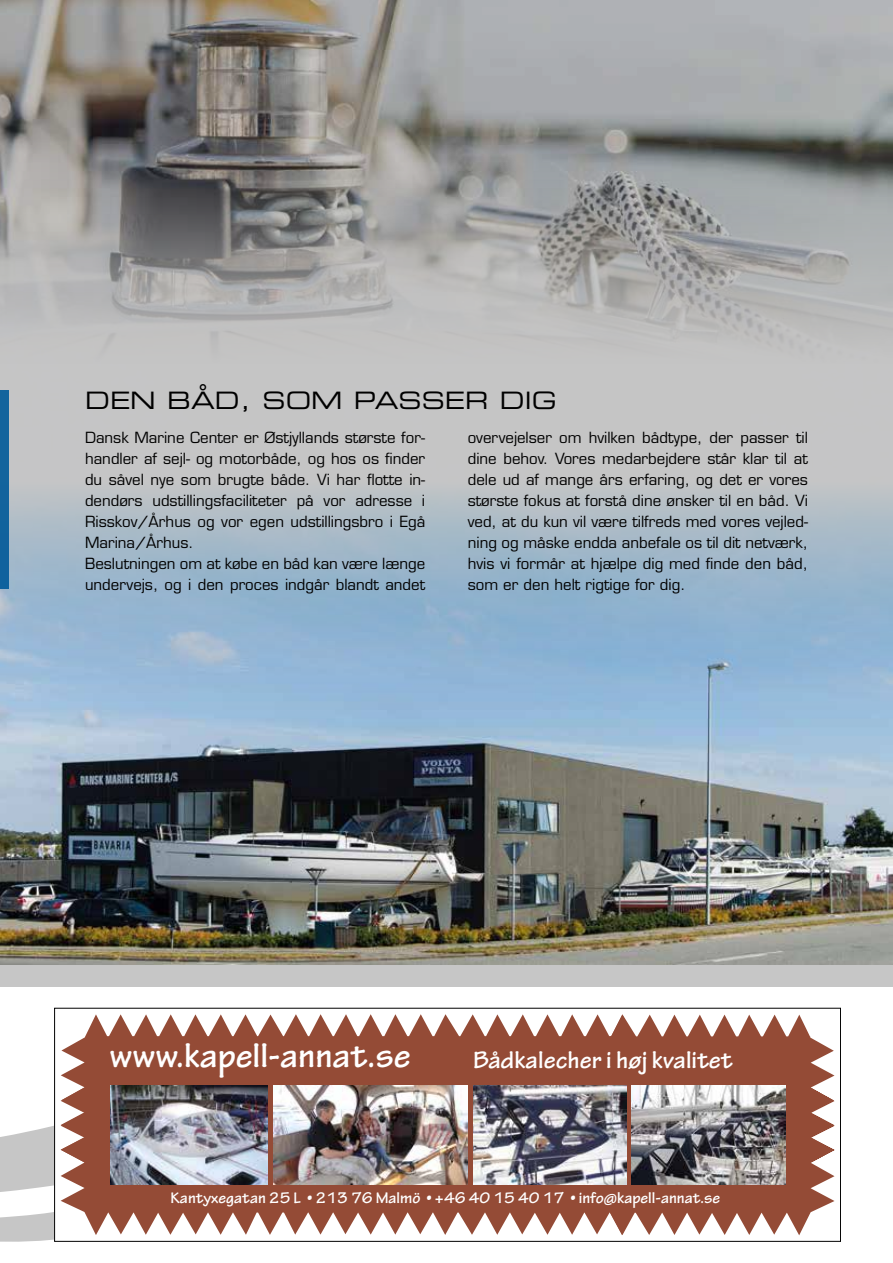
<style>
.page{position:relative;width:893px;height:1263px;background:#fff}
.page>*{position:absolute;margin:0;border:0;box-sizing:border-box;transform-origin:0 0}
.t1{font:700 36.3px "Tekton Pro";color:#fff}
.t2{font:700 25.65px "Tekton Pro";color:#fff}
.t3{font:24px "Eurostile LT Std Ex 2";color:#000}
.t4{font:700 16.5px "Tekton Pro";color:#fff}
.t5{font:15px/21px "Eurostile LT Std";color:#000}
</style>
<div class="page">
<img style="left:0;top:398px;width:893px;height:568px">
<svg style="left:0;top:1126px;width:54px;height:46px;background:#cdcdcd"></svg>
<svg style="left:0;top:1172px;width:54px;height:70px"></svg>
<div style="left:0;top:966px;width:893px;height:21px;background:#c6c6c6"></div>
<img style="left:0;top:0;width:893px;height:398px">
<div style="left:0;top:390px;width:9px;height:199px;background:#13639d"></div>
<svg style="left:61px;top:1162px;width:549px;height:73px;fill:#944b36"></svg>
<svg style="left:61px;top:1014px;width:549px;height:148px;fill:#944b36"></svg>
<svg style="left:610px;top:1014px;width:224px;height:221px;fill:#944b36"></svg>
<img style="left:473px;top:1085px;width:153px;height:99px">
<img style="left:631px;top:1085px;width:155px;height:99px">
<img style="left:273px;top:1085px;width:195px;height:99px">
<img style="left:111px;top:1085px;width:157px;height:99px">
<div style="left:54px;top:1008px;width:787px;height:234px;border:1px solid #000"></div>
<h3 class="t3" style="left:85px;top:383px;width:473px">DEN BÅD, SOM PASSER DIG</h3>
<p class="t5" style="left:85px;top:427px;width:342px">Dansk Marine Center er Østjyllands største for&shy;handler af sejl- og motorbåde, og hos os finder du såvel nye som brugte både. Vi har flotte in&shy;dendørs udstillingsfaciliteter på vor adresse i Risskov/Århus og vor egen udstillingsbro i Egå Marina/Århus.<br>Beslutningen om at købe en båd kan være længe undervejs, og i den proces indgår blandt andet</p>
<p class="t5" style="left:468px;top:427px;width:342px;text-align:justify">overvejelser om hvilken bådtype, der passer til dine behov. Vores medarbejdere står klar til at dele ud af mange års erfaring, og det er vores største fokus at forstå dine ønsker til en båd. Vi ved, at du kun vil være tilfreds med vores vejled&shy;ning og måske endda anbefale os til dit netværk, hvis vi formår at hjælpe dig med finde den båd, som er den helt rigtige for dig.</p>
<h1 class="t1" style="left:109px;top:1034px;width:303px">www.kapell-annat.se</h1>
<h2 class="t2" style="left:473px;top:1045px;width:261px">Bådkalecher i høj kvalitet</h2>
<p class="t4" style="left:171px;top:1188px;width:551px">Kantyxegatan 25 L • 213 76 Malmö • +46 40 15 40 17 • info@kapell-annat.se</p>
</div>
